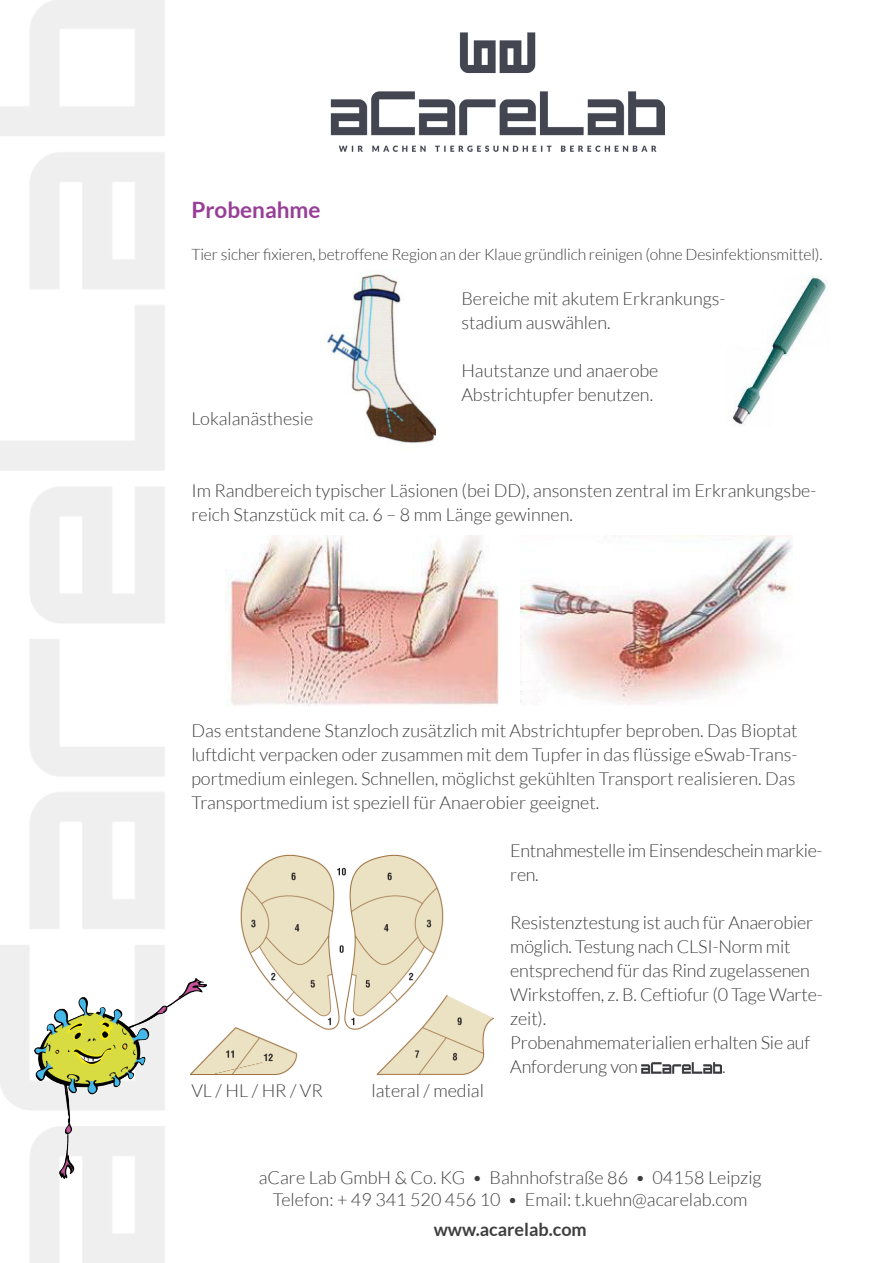
<style>
.page{position:relative;width:893px;height:1263px;background:#fff}
.page>*{position:absolute;margin:0;border:0;box-sizing:border-box;transform-origin:0 0}
.t1{font:700 22.5px "Lato";color:#973e97}
.t2{font:300 18px/24px "Lato";color:#3e3e3f}
.t3{font:300 18px/24px "Lato";letter-spacing:-.02em;color:#3e3e3f}
.t4{font:700 18px "Lato";color:#3e3e3f}
.t5{font:300 15.75px "Lato";letter-spacing:-.01em;color:#3e3e3f}
</style>
<div class="page">
<img style="left:331px;top:32px;width:334px;height:120px">
<img style="left:641px;top:1062px;width:81px;height:11px">
<img style="left:326px;top:274px;width:110px;height:171px">
<img style="left:732px;top:275px;width:96px;height:150px">
<img style="left:225px;top:535px;width:274px;height:170px">
<img style="left:521px;top:535px;width:271px;height:170px">
<img style="left:206px;top:854px;width:289px;height:221px">
<img style="left:34px;top:978px;width:172px;height:201px">
<p class="t1" style="left:191px;top:197px;width:131px">Probenahme</p>
<p class="t5" style="left:191px;top:246px;width:633px">Tier sicher fixieren, betroffene Region an der Klaue gründlich reinigen (ohne Desinfektionsmittel).</p>
<p class="t2" style="left:461px;top:287px;width:266px">Bereiche mit akutem Erkrankungs&shy;stadium auswählen.</p>
<p class="t2" style="left:461px;top:359px;width:199px">Hautstanze und anaerobe<br>Abstrichtupfer benutzen.</p>
<p class="t2" style="left:191px;top:406px;width:124px">Lokalanästhesie</p>
<p class="t2" style="left:191px;top:478px;width:626px">Im Randbereich typischer Läsionen (bei DD), ansonsten zentral im Erkrankungsbe&shy;reich Stanzstück mit ca. 6 – 8 mm Länge gewinnen.</p>
<p class="t2" style="left:191px;top:718px;width:608px;text-align:justify">Das entstandene Stanzloch zusätzlich mit Abstrichtupfer beproben. Das Bioptat luftdicht verpacken oder zusammen mit dem Tupfer in das flüssige eSwab-Trans&shy;portmedium einlegen. Schnellen, möglichst gekühlten Transport realisieren. Das Transportmedium ist speziell für Anaerobier geeignet.</p>
<p class="t3" style="left:510px;top:838px;width:314px">Entnahmestelle im Einsendeschein markie&shy;ren.</p>
<p class="t2" style="left:510px;top:910px;width:314px">Resistenztestung ist auch für Anaerobier möglich. Testung nach CLSI-Norm mit entsprechend für das Rind zugelassenen<br>Wirkstoffen, z. B. Ceftiofur (0 Tage Warte&shy;zeit).<br>Probenahmematerialien erhalten Sie auf<br>Anforderung von</p>
<p class="t2" style="left:722px;top:1055px;width:5px">.</p>
<p class="t2" style="left:191px;top:1079px;width:133px">VL / HL / HR / VR</p>
<p class="t2" style="left:372px;top:1079px;width:114px">lateral / medial</p>
<p class="t2" style="left:259px;top:1166px;width:504px;line-height:22.5px;text-align:center">aCare Lab GmbH &amp; Co. KG • Bahnhofstraße 86 • 04158 Leipzig<br>Telefon: + 49 341 520 456 10 • Email: t.kuehn@acarelab.com</p>
<p class="t4" style="left:434px;top:1219px;width:155px">www.acarelab.com</p>
</div>
